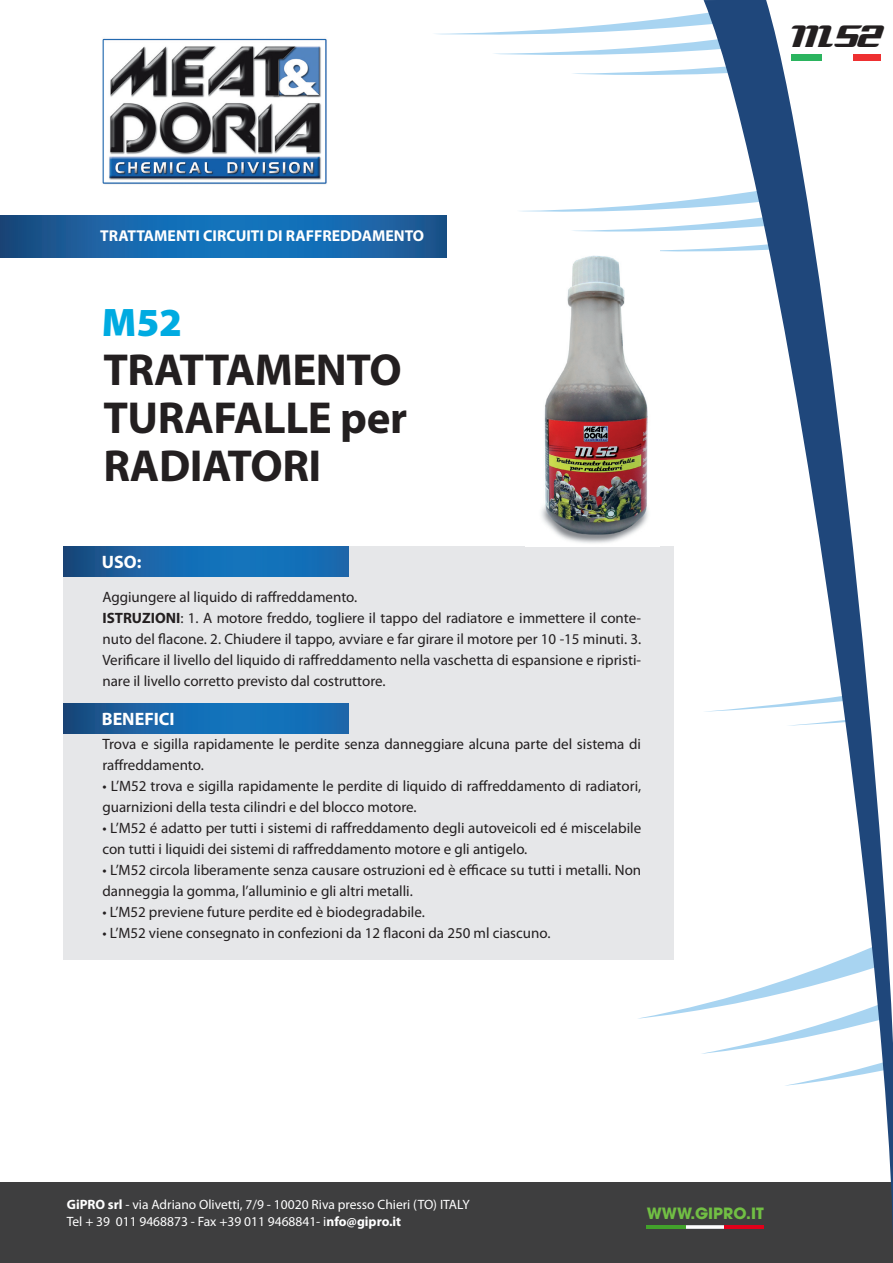
<style>
.page{position:relative;width:893px;height:1263px;background:#fff}
.page>*{position:absolute;margin:0;border:0;box-sizing:border-box;transform-origin:0 0}
.t1{font:700 45px/48px "Myriad Pro";letter-spacing:-.01em;color:#231f20}
.t2{font:900 39.9px "Myriad Pro";color:#00abe1}
.t3{font:34.5px "Linotype Atomatic";color:#231f20}
.t4{font:700 18px "Myriad Pro";color:#fff}
.t5{font:700 15.75px "Myriad Pro";color:#fff}
.t6{font:700 15.45px "ITC Avant Garde Pro";color:#71bf44}
.t7{font:15px/21px "Myriad Pro";color:#231f20}
.t8{font:13.5px/16.2px "Myriad Pro";color:#fff}
.s1{font-weight:700}
</style>
<div class="page">
<div style="left:64px;top:546px;width:610px;height:414px;background:#e6e7e9"></div>
<img style="left:102px;top:38px;width:225px;height:147px">
<img style="left:64px;top:547px;width:284px;height:30px">
<img style="left:64px;top:704px;width:284px;height:30px">
<img style="left:0;top:215px;width:446px;height:42px">
<div style="left:0;top:1182px;width:893px;height:81px;background:#3e3e3f"></div>
<svg style="left:686px;top:1225px;width:18px;height:4px"></svg>
<hr style="left:647px;top:1225px;width:39px;height:4px;background:#42a12b">
<svg style="left:638px;top:1004px;width:66px;height:50px"></svg>
<svg style="left:520px;top:198px;width:184px;height:54px"></svg>
<svg style="left:435px;top:0;width:269px;height:75px"></svg>
<svg style="left:704px;top:0;width:62px;height:1229px"></svg>
<svg style="left:766px;top:0;width:127px;height:1233px"></svg>
<div style="left:791px;top:54px;width:31px;height:6px;background:#2bb45f"></div>
<div style="left:850px;top:54px;width:31px;height:6px;background:#ee3031"></div>
<div style="left:822px;top:54px;width:31px;height:6px;background:#fff"></div>
<img style="left:525px;top:249px;width:134px;height:294px">
<p class="t5" style="left:100px;top:225px;width:325px">TRATTAMENTI CIRCUITI DI RAFFREDDAMENTO</p>
<h2 class="t2" style="left:102px;top:296px;width:82px">M52</h2>
<h1 class="t1" style="left:103px;top:344px;width:305px">TRATTAMENTO<br>TURAFALLE per<br>RADIATORI</h1>
<p class="t4" style="left:102px;top:550px;width:41px">USO:</p>
<p class="t7" style="left:102px;top:586px;width:540px">Aggiungere al liquido di raffreddamento.<br><span class="s1">ISTRUZIONI</span>: 1. A motore freddo, togliere il tappo del radiatore e immettere il conte&shy;nuto del flacone. 2. Chiudere il tappo, avviare e far girare il motore per 10 -15 minuti. 3.<br>Verificare il livello del liquido di raffreddamento nella vaschetta di espansione e ripristi&shy;nare il livello corretto previsto dal costruttore.</p>
<p class="t4" style="left:102px;top:708px;width:74px">BENEFICI</p>
<p class="t7" style="left:102px;top:733px;width:540px">Trova e sigilla rapidamente le perdite senza danneggiare alcuna parte del sistema di raffreddamento.</p>
<p class="t7" style="left:102px;top:775px;width:540px">• L’M52 trova e sigilla rapidamente le perdite di liquido di raffreddamento di radiatori, guarnizioni della testa cilindri e del blocco motore.</p>
<p class="t7" style="left:102px;top:817px;width:540px">• L’M52 é adatto per tutti i sistemi di raffreddamento degli autoveicoli ed é miscelabile con tutti i liquidi dei sistemi di raffreddamento motore e gli antigelo.</p>
<p class="t7" style="left:102px;top:859px;width:540px">• L’M52 circola liberamente senza causare ostruzioni ed è efficace su tutti i metalli. Non danneggia la gomma, l’alluminio e gli altri metalli.</p>
<p class="t7" style="left:102px;top:901px;width:324px">• L’M52 previene future perdite ed è biodegradabile.</p>
<p class="t7" style="left:102px;top:922px;width:450px">• L’M52 viene consegnato in confezioni da 12 flaconi da 250 ml ciascuno.</p>
<h3 class="t3" style="left:792px;top:18px;width:94px">M52</h3>
<p class="t8" style="left:67px;top:1196px;width:404px"><span class="s1">GiPRO srl</span> - via Adriano Olivetti, 7/9 - 10020 Riva presso Chieri (TO) ITALY<br>Tel + 39 011 9468873 - Fax +39 011 9468841- i<span class="s1">nfo@gipro.it</span></p>
<p class="t6" style="left:647px;top:1203px;width:119px">WWW.GIPRO.IT</p>
</div>
